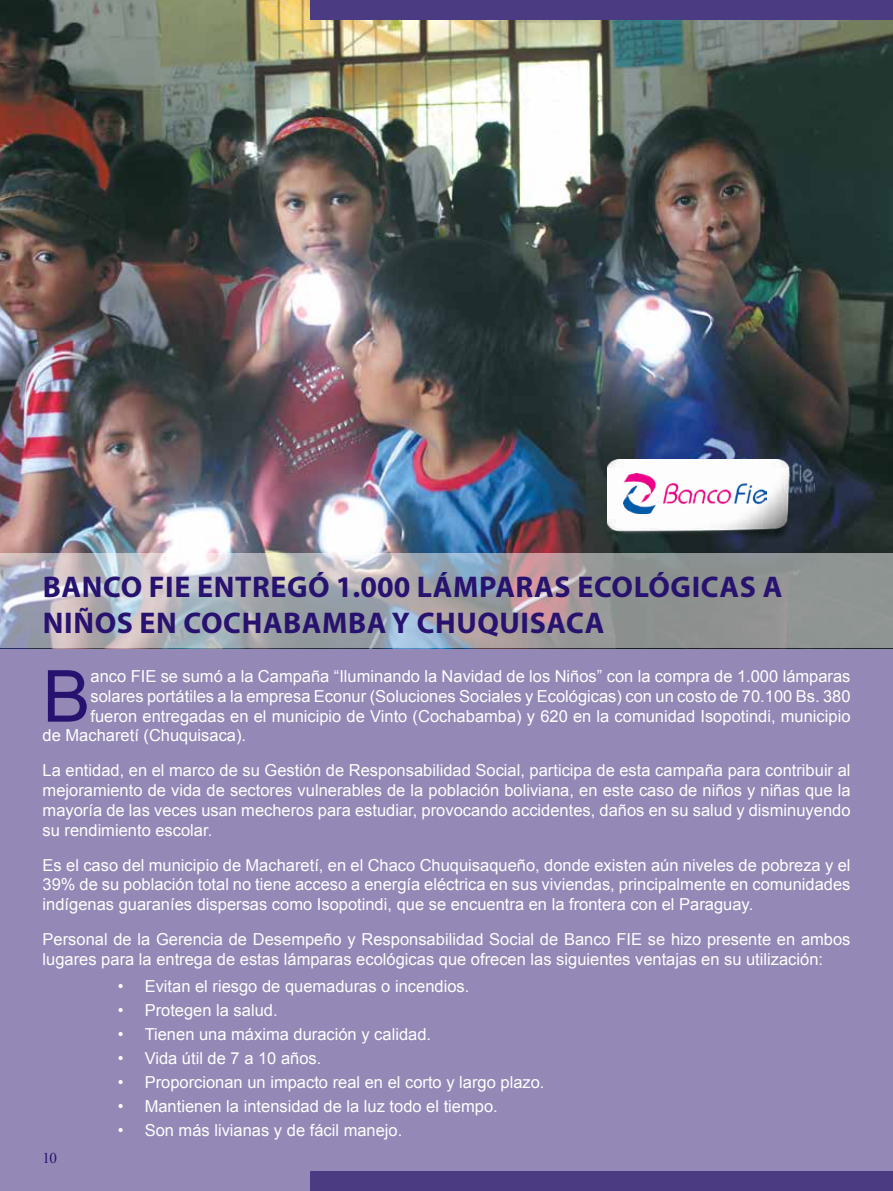
<style>
.page{position:relative;width:893px;height:1191px;background:#9488b6}
.page>*{position:absolute;margin:0;border:0;box-sizing:border-box;transform-origin:0 0}
.t1{font:71.85px "Arial";color:#28126f}
.t2{font:700 30px/36px "Myriad Pro";letter-spacing:.02em;color:#28126f}
.t3{font:16.5px/19.8px "Arial";color:#fff;text-align:justify}
.t4{font:15px "Times New Roman";color:#28126f}
</style>
<div class="page">
<img style="left:0;top:0;width:892px;height:554px">
<svg style="left:0;top:554px;width:892px;height:94px"></svg>
<div style="left:310px;top:1171px;width:583px;height:20px;background:#4b3b83"></div>
<svg style="left:892px;top:19px;width:1px;height:630px"></svg>
<div style="left:310px;top:0;width:583px;height:19px;background:#4b3b83"></div>
<img style="left:608px;top:459px;width:190px;height:82px">
<img style="left:623px;top:474px;width:143px;height:39px">
<h2 class="t2" style="left:43px;top:568px;width:741px">BANCO FIE ENTREGÓ 1.000 LÁMPARAS ECOLÓGICAS A<br>NIÑOS EN COCHABAMBA Y CHUQUISACA</h2>
<h1 class="t1" style="left:43px;top:649px;width:49px">B</h1>
<p class="t3" style="left:91px;top:666px;width:761px">anco FIE se sumó a la Campaña “Iluminando la Navidad de los Niños” con la compra de 1.000 lámparas</p>
<p class="t3" style="left:91px;top:686px;width:761px">solares portátiles a la empresa Econur (Soluciones Sociales y Ecológicas) con un costo de 70.100 Bs. 380</p>
<p class="t3" style="left:91px;top:706px;width:761px">fueron entregadas en el municipio de Vinto (Cochabamba) y 620 en la comunidad Isopotindi, municipio</p>
<p class="t3" style="left:43px;top:726px;width:205px">de Macharetí (Chuquisaca).</p>
<p class="t3" style="left:43px;top:760px;width:809px">La entidad, en el marco de su Gestión de Responsabilidad Social, participa de esta campaña para contribuir al mejoramiento de vida de sectores vulnerables de la población boliviana, en este caso de niños y niñas que la mayoría de las veces usan mecheros para estudiar, provocando accidentes, daños en su salud y disminuyendo su rendimiento escolar.</p>
<p class="t3" style="left:43px;top:855px;width:809px">Es el caso del municipio de Macharetí, en el Chaco Chuquisaqueño, donde existen aún niveles de pobreza y el 39% de su población total no tiene acceso a energía eléctrica en sus viviendas, principalmente en comunidades indígenas guaraníes dispersas como Isopotindi, que se encuentra en la frontera con el Paraguay.</p>
<p class="t3" style="left:43px;top:929px;width:809px">Personal de la Gerencia de Desempeño y Responsabilidad Social de Banco FIE se hizo presente en ambos lugares para la entrega de estas lámparas ecológicas que ofrecen las siguientes ventajas en su utilización:</p>
<p class="t3" style="left:118px;top:976px;width:353px">• Evitan el riesgo de quemaduras o incendios.</p>
<p class="t3" style="left:118px;top:1000px;width:161px">• Protegen la salud.</p>
<p class="t3" style="left:118px;top:1024px;width:315px">• Tienen una máxima duración y calidad.</p>
<p class="t3" style="left:118px;top:1048px;width:205px">• Vida útil de 7 a 10 años.</p>
<p class="t3" style="left:118px;top:1072px;width:428px">• Proporcionan un impacto real en el corto y largo plazo.</p>
<p class="t3" style="left:118px;top:1096px;width:382px">• Mantienen la intensidad de la luz todo el tiempo.</p>
<p class="t3" style="left:118px;top:1121px;width:286px">• Son más livianas y de fácil manejo.</p>
<p class="t4" style="left:43px;top:1148px;width:16px">10</p>
</div>
